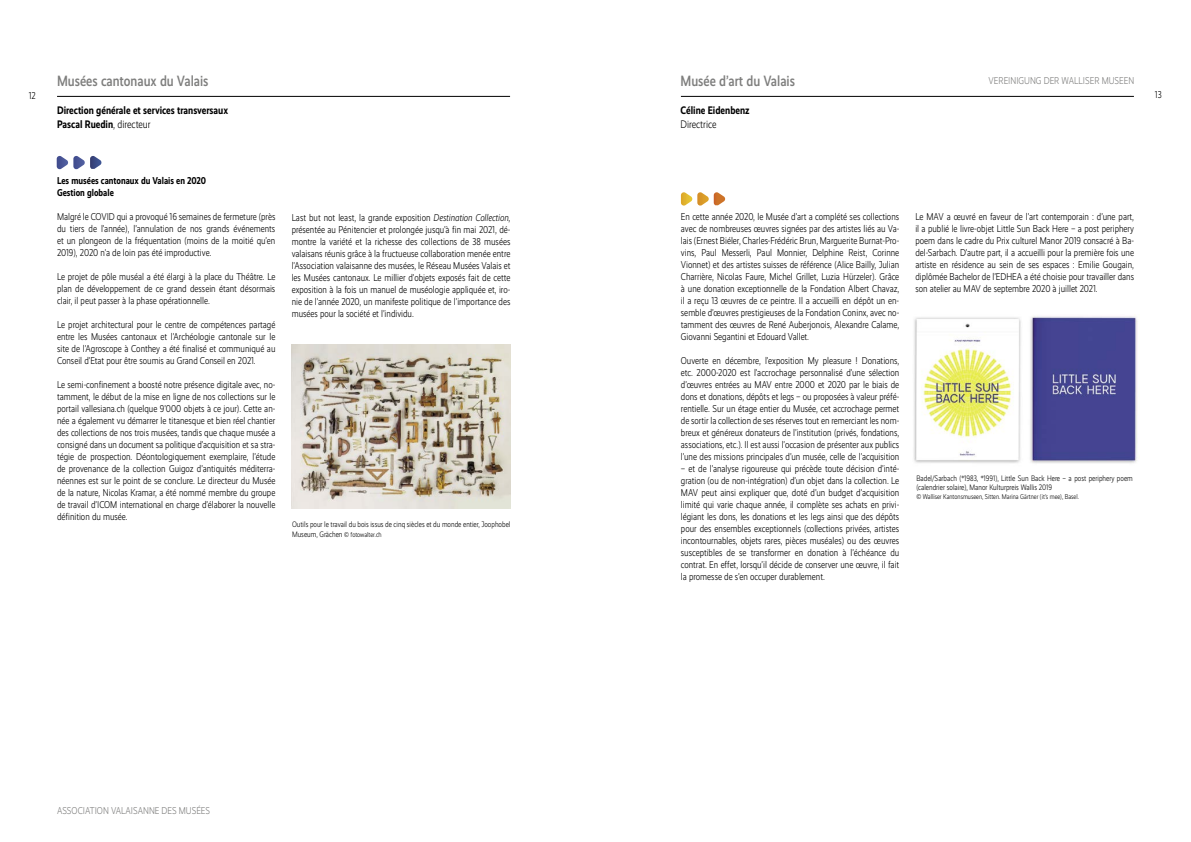
<style>
.page{position:relative;width:1191px;height:842px;background:#fff}
.page>*{position:absolute;margin:0;border:0;box-sizing:border-box;transform-origin:0 0}
.t1{font:500 15px "Realist Narrow";color:#7e7e7d;scale:.9 1}
.t2{font:700 11px/14.4px "Realist Narrow";color:#000;scale:.9 1}
.t3{font:300 11px "Realist Narrow";color:#000;scale:.9 1}
.t4{font:300 10px/12px "Realist Narrow";color:#000;text-align:justify;scale:.9 1}
.t5{font:300 10px "Realist Narrow";color:#7e7e7d;scale:.9 1}
.t6{font:700 10px/12px "Realist Narrow";color:#000;scale:.9 1}
.t7{font:300 8px/9.6px "Realist Narrow";color:#000;scale:.9 1}
.t8{font:300 7px "Realist Narrow";color:#000;scale:.9 1}
.s1{font-weight:300}
.s2{font-style:italic}
.s3{font-size:7px}
</style>
<div class="page">
<hr style="left:57px;top:96px;width:453px;height:1px;background:#000">
<svg style="left:57px;top:156px;width:45px;height:14px"></svg>
<hr style="left:681px;top:96px;width:453px;height:1px;background:#000">
<svg style="left:681px;top:192px;width:44px;height:14px"></svg>
<img style="left:292px;top:344px;width:218px;height:164px">
<img style="left:913px;top:316px;width:225px;height:147px">
<p class="t4" style="left:29px;top:89px;width:9px">12</p>
<h1 class="t1" style="left:57px;top:73px;width:170px">Musées cantonaux du Valais</h1>
<p class="t2" style="left:57px;top:103px;width:192px">Direction générale et services transversaux<br>Pascal Ruedin<span class="s1">, directeur</span></p>
<p class="t6" style="left:57px;top:175px;width:167px">Les musées cantonaux du Valais en 2020<br>Gestion globale</p>
<p class="t4" style="left:57px;top:211px;width:244px">Malgré le COVID qui a provoqué 16 semaines de fermeture (près du tiers de l’année), l’annulation de nos grands événements et un plongeon de la fréquentation (moins de la moitié qu’en 2019), 2020 n’a de loin pas été improductive.</p>
<p class="t4" style="left:57px;top:271px;width:244px">Le projet de pôle muséal a été élargi à la place du Théâtre. Le plan de développement de ce grand dessein étant désormais clair, il peut passer à la phase opérationnelle.</p>
<p class="t4" style="left:57px;top:319px;width:244px">Le projet architectural pour le centre de compétences partagé entre les Musées cantonaux et l’Archéologie cantonale sur le site de l’Agroscope à Conthey a été finalisé et communiqué au Conseil d’Etat pour être soumis au Grand Conseil en 2021.</p>
<p class="t4" style="left:57px;top:379px;width:244px">Le semi-confinement a boosté notre présence digitale avec, no&shy;tamment, le début de la mise en ligne de nos collections sur le portail vallesiana.ch (quelque 9’000 objets à ce jour). Cette an&shy;née a également vu démarrer le titanesque et bien réel chantier des collections de nos trois musées, tandis que chaque musée a consigné dans un document sa politique d’acquisition et sa stra&shy;tégie de prospection. Déontologiquement exemplaire, l’étude de provenance de la collection Guigoz d’antiquités méditerra&shy;néennes est sur le point de se conclure. Le directeur du Musée de la nature, Nicolas Kramar, a été nommé membre du groupe de travail d’ICOM international en charge d’élaborer la nouvelle définition du musée.</p>
<p class="t4" style="left:292px;top:211px;width:244px">Last but not least, la grande exposition <span class="s2">Destination Collection</span>, présentée au Pénitencier et prolongée jusqu’à fin mai 2021, dé&shy;montre la variété et la richesse des collections de 38 musées valaisans réunis grâce à la fructueuse collaboration menée entre l’Association valaisanne des musées, le Réseau Musées Valais et les Musées cantonaux. Le millier d’objets exposés fait de cette exposition à la fois un manuel de muséologie appliquée et, iro&shy;nie de l’année 2020, un manifeste politique de l’importance des musées pour la société et l’individu.</p>
<p class="t7" style="left:292px;top:520px;width:244px">Outils pour le travail du bois issus de cinq siècles et du monde entier, Joophobel<br>Museum, Grächen <span class="s3">© fotowalter.ch</span></p>
<p class="t5" style="left:57px;top:805px;width:171px">ASSOCIATION VALAISANNE DES MUSÉES</p>
<h1 class="t1" style="left:680px;top:73px;width:129px">Musée d’art du Valais</h1>
<p class="t2" style="left:680px;top:103px;width:78px">Céline Eidenbenz</p>
<p class="t3" style="left:680px;top:118px;width:41px">Directrice</p>
<p class="t5" style="left:988px;top:75px;width:163px">VEREINIGUNG DER WALLISER MUSEEN</p>
<p class="t4" style="left:1155px;top:89px;width:9px">13</p>
<p class="t4" style="left:681px;top:211px;width:244px">En cette année 2020, le Musée d’art a complété ses collections avec de nombreuses œuvres signées par des artistes liés au Va&shy;lais (Ernest Biéler, Charles-Frédéric Brun, Marguerite Burnat-Pro&shy;vins, Paul Messerli, Paul Monnier, Delphine Reist, Corinne Vionnet) et des artistes suisses de référence (Alice Bailly, Julian Charrière, Nicolas Faure, Michel Grillet, Luzia Hürzeler). Grâce à une donation exceptionnelle de la Fondation Albert Chavaz, il a reçu 13 œuvres de ce peintre. Il a accueilli en dépôt un en&shy;semble d’œuvres prestigieuses de la Fondation Coninx, avec no&shy;tamment des œuvres de René Auberjonois, Alexandre Calame, Giovanni Segantini et Edouard Vallet.</p>
<p class="t4" style="left:681px;top:355px;width:244px">Ouverte en décembre, l’exposition My pleasure ! Donations, etc. 2000-2020 est l’accrochage personnalisé d’une sélection d’œuvres entrées au MAV entre 2000 et 2020 par le biais de dons et donations, dépôts et legs – ou proposées à valeur préfé&shy;rentielle. Sur un étage entier du Musée, cet accrochage permet de sortir la collection de ses réserves tout en remerciant les nom&shy;breux et généreux donateurs de l’institution (privés, fondations, associations, etc.). Il est aussi l’occasion de présenter aux publics l’une des missions principales d’un musée, celle de l’acquisition</p>
<p class="t4" style="left:681px;top:463px;width:244px">– et de l’analyse rigoureuse qui précède toute décision d’inté&shy;gration (ou de non-intégration) d’un objet dans la collection. Le MAV peut ainsi expliquer que, doté d’un budget d’acquisition limité qui varie chaque année, il complète ses achats en privi&shy;légiant les dons, les donations et les legs ainsi que des dépôts pour des ensembles exceptionnels (collections privées, artistes incontournables, objets rares, pièces muséales) ou des œuvres susceptibles de se transformer en donation à l’échéance du contrat. En effet, lorsqu’il décide de conserver une œuvre, il fait la promesse de s’en occuper durablement.</p>
<p class="t4" style="left:915px;top:211px;width:244px">Le MAV a œuvré en faveur de l’art contemporain : d’une part, il a publié le livre-objet Little Sun Back Here – a post periphery poem dans le cadre du Prix culturel Manor 2019 consacré à Ba&shy;del-Sarbach. D’autre part, il a accueilli pour la première fois une artiste en résidence au sein de ses espaces : Emilie Gougain, diplômée Bachelor de l’EDHEA a été choisie pour travailler dans son atelier au MAV de septembre 2020 à juillet 2021.</p>
<p class="t7" style="left:916px;top:473px;width:242px">Badel/Sarbach (*1983, *1991), Little Sun Back Here – a post periphery poem (calendrier solaire), Manor Kulturpreis Wallis 2019</p>
<p class="t8" style="left:916px;top:492px;width:182px">© Walliser Kantonsmuseen, Sitten. Marina Gärtner (it’s mee), Basel.</p>
</div>
